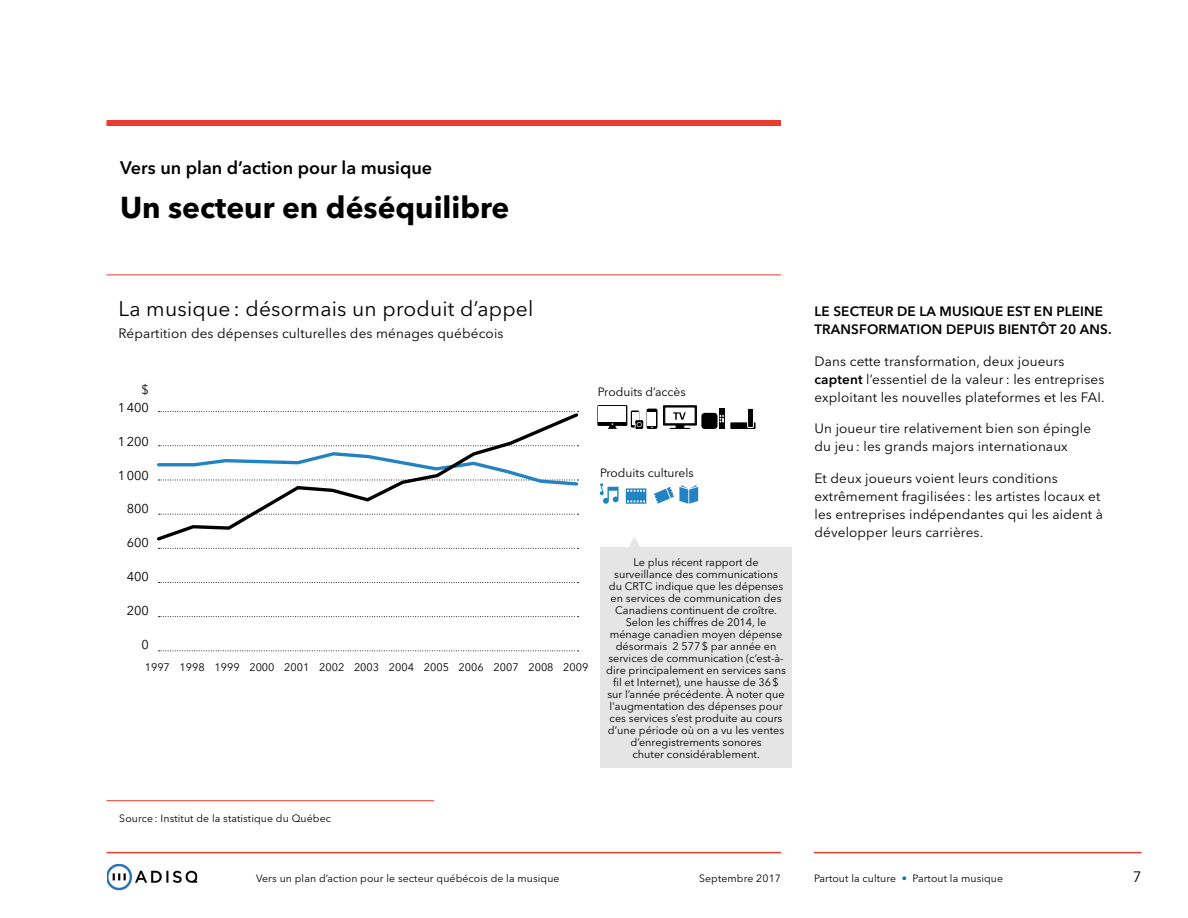
<style>
.page{position:relative;width:1188px;height:918px;background:#fff}
.page>*{position:absolute;margin:0;border:0;box-sizing:border-box;transform-origin:0 0}
.TITRE_20_pt{font:700 30px "Avenir Next LT Pro";color:#000}
.Sous-titre_14_pt{font:21px "Avenir Next LT Pro";letter-spacing:.01em;color:#000}
.Titre_12_pt{font:600 18px "Avenir Next LT Pro";color:#000}
.t1{font:15px "Avenir Next LT Pro";color:#000}
.t2{font:13.5px/18px "Avenir Next LT Pro";letter-spacing:.01em;color:#000}
.Titre_9_pt_caps{font:600 13.5px/18px "Avenir Next LT Pro";letter-spacing:.01em;color:#000}
.Texte_8_5_pt{font:12.75px "Avenir Next LT Pro";color:#000}
.Texte_graphique_8_pt{font:12px "Avenir Next LT Pro";color:#000}
.Texte_graphique_7_25{font:10.8px/12px "Avenir Next LT Pro";color:#000;text-align:center}
.Notes{font:10.5px "Avenir Next LT Pro";letter-spacing:.01em;color:#000}
.s1{font-weight:600}
.s2{color:#0078ae}
</style>
<div class="page">
<hr style="left:106px;top:852px;width:675px;height:1px;background:#ea3d2f">
<div style="left:106px;top:120px;width:675px;height:6px;background:#ea3d2f"></div>
<hr style="left:814px;top:852px;width:327px;height:1px;background:#ea3d2f">
<img style="left:107px;top:864px;width:90px;height:27px">
<hr style="left:106px;top:274px;width:675px;height:1px;background:#ea3d2f">
<hr style="left:106px;top:800px;width:328px;height:1px;background:#ea3d2f">
<svg style="left:159px;top:650px;width:420px;height:1px"></svg>
<svg style="left:159px;top:616px;width:420px;height:1px"></svg>
<svg style="left:159px;top:582px;width:420px;height:1px"></svg>
<svg style="left:159px;top:548px;width:420px;height:1px"></svg>
<svg style="left:157px;top:411px;width:422px;height:130px"></svg>
<svg style="left:600px;top:483px;width:19px;height:21px"></svg>
<svg style="left:626px;top:488px;width:20px;height:16px"></svg>
<svg style="left:654px;top:485px;width:44px;height:19px"></svg>
<svg style="left:631px;top:410px;width:8px;height:18px"></svg>
<div style="left:632px;top:412px;width:6px;height:12px;background:#fff"></div>
<div style="left:635px;top:420px;width:8px;height:9px;background:#000;border-radius:2px"></div>
<svg style="left:635px;top:422px;width:7px;height:6px"></svg>
<svg style="left:663px;top:405px;width:34px;height:24px"></svg>
<div style="left:730px;top:422px;width:26px;height:7px;background:#000"></div>
<div style="left:748px;top:408px;width:5px;height:19px;background:#000"></div>
<div style="left:747px;top:408px;width:7px;height:20px;border:1px solid #fff"></div>
<svg style="left:748px;top:410px;width:5px;height:10px"></svg>
<div style="left:701px;top:413px;width:17px;height:16px;background:#000;border-radius:3px"></div>
<svg style="left:719px;top:409px;width:6px;height:20px"></svg>
<div style="left:647px;top:409px;width:10px;height:20px;background:#000;border-radius:2px"></div>
<div style="left:648px;top:412px;width:8px;height:14px;background:#fff"></div>
<div style="left:598px;top:406px;width:29px;height:19px;background:#000"></div>
<div style="left:598px;top:405px;width:29px;height:21px;border:1px solid #000"></div>
<div style="left:599px;top:406px;width:27px;height:16px;background:#fff"></div>
<svg style="left:598px;top:423px;width:29px;height:6px"></svg>
<div style="left:600px;top:548px;width:192px;height:220px;background:#e5e5e5"></div>
<svg style="left:628px;top:537px;width:12px;height:11px"></svg>
<p class="Titre_12_pt" style="left:120px;top:157px;width:314px">Vers un plan d’action pour la musique</p>
<p class="TITRE_20_pt" style="left:120px;top:189px;width:391px">Un secteur en déséquilibre</p>
<p class="Sous-titre_14_pt" style="left:118px;top:296px;width:417px">La musique : désormais un produit d’appel</p>
<p class="t2" style="left:118px;top:325px;width:387px">Répartition des dépenses culturelles des ménages québécois</p>
<p class="Texte_8_5_pt" style="left:142px;top:382px;width:9px">$</p>
<p class="Texte_8_5_pt" style="left:118px;top:400px;width:33px">1400</p>
<p class="Texte_8_5_pt" style="left:118px;top:434px;width:33px">1200</p>
<p class="Texte_8_5_pt" style="left:118px;top:468px;width:33px">1000</p>
<p class="Texte_8_5_pt" style="left:127px;top:501px;width:24px">800</p>
<p class="Texte_8_5_pt" style="left:127px;top:535px;width:24px">600</p>
<p class="Texte_8_5_pt" style="left:127px;top:569px;width:24px">400</p>
<p class="Texte_8_5_pt" style="left:127px;top:603px;width:24px">200</p>
<p class="Texte_8_5_pt" style="left:142px;top:637px;width:9px">0</p>
<p class="Texte_graphique_7_25" style="left:145px;top:661px;width:27px">1997</p>
<p class="Texte_graphique_7_25" style="left:180px;top:661px;width:27px">1998</p>
<p class="Texte_graphique_7_25" style="left:214px;top:661px;width:27px">1999</p>
<p class="Texte_graphique_7_25" style="left:249px;top:661px;width:27px">2000</p>
<p class="Texte_graphique_7_25" style="left:284px;top:661px;width:27px">2001</p>
<p class="Texte_graphique_7_25" style="left:319px;top:661px;width:27px">2002</p>
<p class="Texte_graphique_7_25" style="left:354px;top:661px;width:27px">2003</p>
<p class="Texte_graphique_7_25" style="left:389px;top:661px;width:27px">2004</p>
<p class="Texte_graphique_7_25" style="left:424px;top:661px;width:27px">2005</p>
<p class="Texte_graphique_7_25" style="left:459px;top:661px;width:27px">2006</p>
<p class="Texte_graphique_7_25" style="left:494px;top:661px;width:27px">2007</p>
<p class="Texte_graphique_7_25" style="left:528px;top:661px;width:27px">2008</p>
<p class="Texte_graphique_7_25" style="left:563px;top:661px;width:27px">2009</p>
<p class="Texte_graphique_8_pt" style="left:598px;top:385px;width:89px">Produits d’accès</p>
<p class="Texte_graphique_8_pt" style="left:600px;top:466px;width:95px">Produits culturels</p>
<p class="Texte_graphique_7_25" style="left:606px;top:556px;width:181px">Le plus récent rapport de surveillance des communications du CRTC indique que les dépenses en services de communication des<br>Canadiens continuent de croître.<br>Selon les chiffres de 2014, le ménage canadien moyen dépense désormais 2 577$ par année en services de communication (c’est-à&shy;dire principalement en services sans fil et Internet), une hausse de 36$ sur l’année précédente. À noter que l'augmentation des dépenses pour ces services s’est produite au cours d’une période où on a vu les ventes d’enregistrements sonores<br>chuter considérablement.</p>
<p class="Notes" style="left:119px;top:813px;width:213px">Source : Institut de la statistique du Québec</p>
<p class="Titre_9_pt_caps" style="left:814px;top:302px;width:299px">LE SECTEUR DE LA MUSIQUE EST EN PLEINE<br>TRANSFORMATION DEPUIS BIENTÔT 20 ANS.</p>
<p class="t2" style="left:814px;top:352px;width:292px">Dans cette transformation, deux joueurs <span class="s1">captent</span> l’essentiel de la valeur: les entreprises exploitant les nouvelles plateformes et les FAI.</p>
<p class="t2" style="left:814px;top:420px;width:278px">Un joueur tire relativement bien son épingle du jeu: les grands majors internationaux</p>
<p class="t2" style="left:814px;top:469px;width:290px">Et deux joueurs voient leurs conditions extrêmement fragilisées : les artistes locaux et les entreprises indépendantes qui les aident à développer leurs carrières.</p>
<p class="Notes" style="left:256px;top:872px;width:305px">Vers un plan d’action pour le secteur québécois de la musique</p>
<p class="Notes" style="left:699px;top:872px;width:83px">Septembre 2017</p>
<p class="Notes" style="left:814px;top:872px;width:191px">Partout la culture <span class="s2">•</span> Partout la musique</p>
<h3 class="t1" style="left:1133px;top:868px;width:10px">7</h3>
</div>
